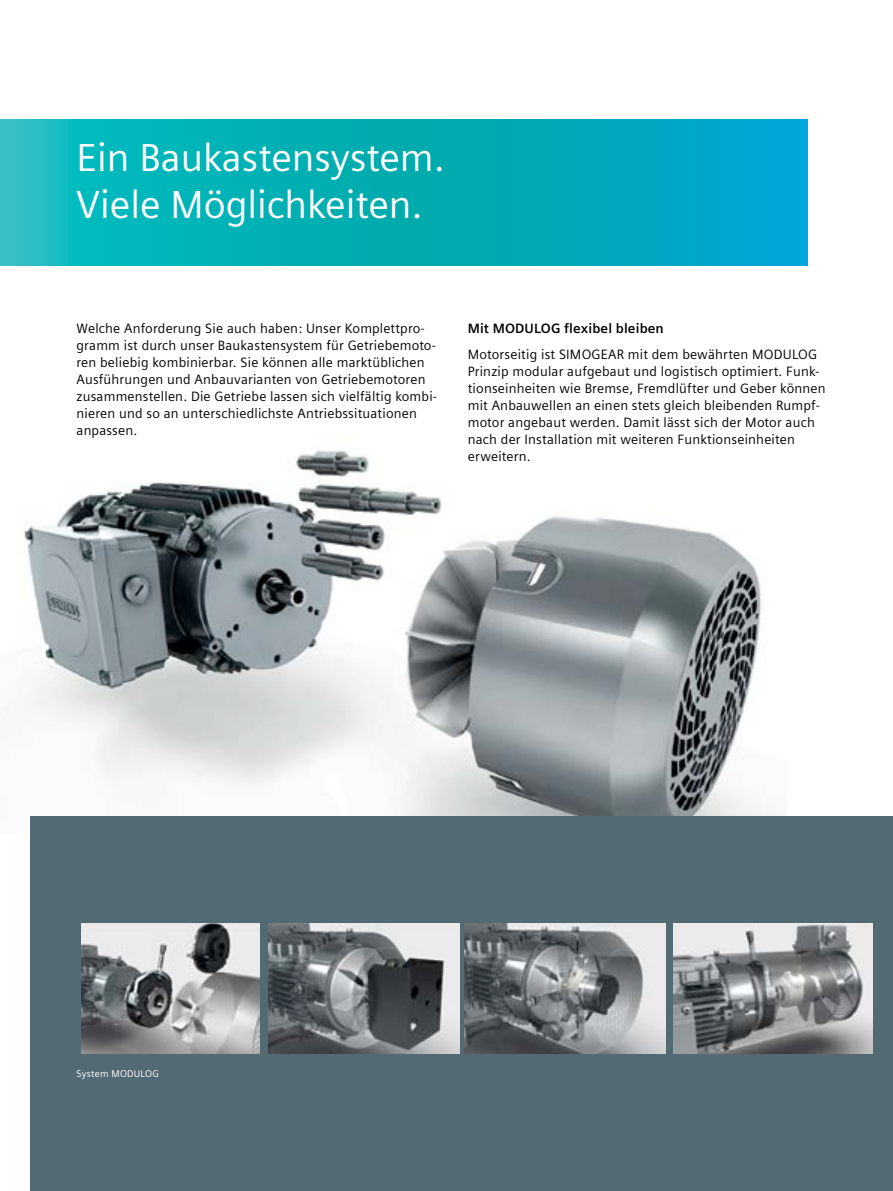
<style>
.page{position:relative;width:893px;height:1191px;background:#fff}
.page>*{position:absolute;margin:0;border:0;box-sizing:border-box;transform-origin:0 0}
.t1{font:39px/46.8px "Siemens Sans Global";color:#fff}
.t2{font:13.5px/17px "Siemens Sans Global";letter-spacing:.015em;color:#000}
.t3{font:700 13.5px "Siemens Sans Global";letter-spacing:.01em;color:#000}
.t4{font:9.75px "Siemens Sans Global";letter-spacing:.025em;color:#fff}
</style>
<div class="page">
<img style="left:24px;top:450px;width:744px;height:383px">
<div style="left:31px;top:816px;width:862px;height:375px;background:#536a75"></div>
<svg style="left:0;top:119px;width:808px;height:147px;background:#03aebb"></svg>
<img style="left:82px;top:923px;width:177px;height:130px">
<img style="left:268px;top:923px;width:191px;height:130px">
<img style="left:465px;top:923px;width:201px;height:130px">
<img style="left:674px;top:923px;width:199px;height:130px">
<h1 class="t1" style="left:77px;top:136px;width:370px">Ein Baukastensystem.<br>Viele Möglichkeiten.</h1>
<p class="t2" style="left:77px;top:320px;width:362px">Welche Anforderung Sie auch haben: Unser Komplettpro&shy;gramm ist durch unser Baukastensystem für Getriebemoto&shy;ren beliebig kombinierbar. Sie können alle marktüblichen Ausführungen und Anbauvarianten von Getriebemotoren zusammenstellen. Die Getriebe lassen sich vielfältig kombi&shy;nieren und so an unterschiedlichste Antriebssituationen anpassen.</p>
<p class="t3" style="left:468px;top:320px;width:198px">Mit MODULOG flexibel bleiben</p>
<p class="t2" style="left:468px;top:346px;width:359px">Motorseitig ist SIMOGEAR mit dem bewährten MODULOG Prinzip modular aufgebaut und logistisch optimiert. Funk&shy;tionseinheiten wie Bremse, Fremdlüfter und Geber können mit Anbauwellen an einen stets gleich bleibenden Rumpf&shy;motor angebaut werden. Damit lässt sich der Motor auch nach der Installation mit weiteren Funktionseinheiten erweitern.</p>
<p class="t4" style="left:77px;top:1066px;width:84px">System MODULOG</p>
</div>
